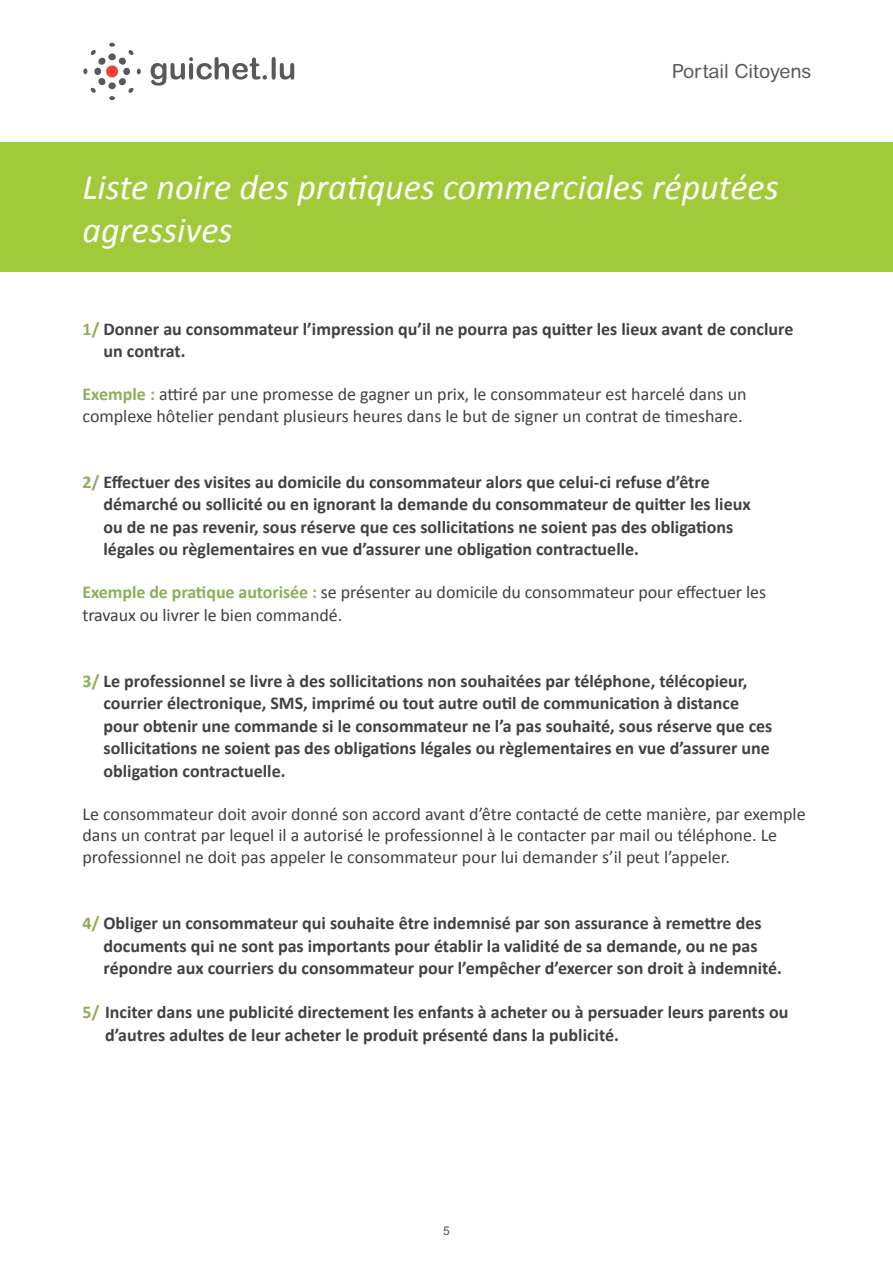
<style>
.page{position:relative;width:893px;height:1263px;background:#fff}
.page>*{position:absolute;margin:0;border:0;box-sizing:border-box;transform-origin:0 0}
.t1{font:italic 36px/43.2px "Calibri";color:#fff}
.t2{font:19.5px "Arial Rounded MT Std";color:#58595b}
.t3{font:700 18px/22.5px "Calibri";color:#414042}
.t4{font:18px/21.6px "Calibri";color:#414042}
.t5{font:12px "Arial";color:#58595b}
.s1{color:#8caf5a}
.s2{font-weight:700;color:#8caf5a}
</style>
<div class="page">
<div style="left:0;top:142px;width:893px;height:130px;background:#a1ca3a"></div>
<svg style="left:83px;top:43px;width:58px;height:57px"></svg>
<svg style="left:151px;top:57px;width:143px;height:29px"></svg>
<p class="t2" style="left:672px;top:59px;width:141px">Portail Citoyens</p>
<h1 class="t1" style="left:83px;top:164px;width:698px">Liste noire des pratiques commerciales réputées agressives</h1>
<p class="t3" style="left:104px;top:317px;width:691px;text-indent:-21px"><span class="s1">1/</span> Donner au consommateur l’impression qu’il ne pourra pas quitter les lieux avant de conclure un contrat.</p>
<p class="t4" style="left:83px;top:383px;width:666px"><span class="s2">Exemple :</span> attiré par une promesse de gagner un prix, le consommateur est harcelé dans un complexe hôtelier pendant plusieurs heures dans le but de signer un contrat de timeshare.</p>
<p class="t3" style="left:104px;top:471px;width:649px;text-indent:-21px"><span class="s1">2/</span> Effectuer des visites au domicile du consommateur alors que celui-ci refuse d’être démarché ou sollicité ou en ignorant la demande du consommateur de quitter les lieux ou de ne pas revenir, sous réserve que ces sollicitations ne soient pas des obligations légales ou règlementaires en vue d’assurer une obligation contractuelle.</p>
<p class="t4" style="left:83px;top:581px;width:685px;line-height:22.5px"><span class="s2">Exemple de pratique autorisée :</span> se présenter au domicile du consommateur pour effectuer les travaux ou livrer le bien commandé.</p>
<p class="t3" style="left:104px;top:670px;width:670px;text-indent:-21px"><span class="s1">3/</span> Le professionnel se livre à des sollicitations non souhaitées par téléphone, télécopieur, courrier électronique, SMS, imprimé ou tout autre outil de communication à distance pour obtenir une commande si le consommateur ne l’a pas souhaité, sous réserve que ces sollicitations ne soient pas des obligations légales ou règlementaires en vue d’assurer une obligation contractuelle.</p>
<p class="t4" style="left:83px;top:803px;width:725px">Le consommateur doit avoir donné son accord avant d’être contacté de cette manière, par exemple dans un contrat par lequel il a autorisé le professionnel à le contacter par mail ou téléphone. Le professionnel ne doit pas appeler le consommateur pour lui demander s’il peut l’appeler.</p>
<p class="t3" style="left:104px;top:912px;width:680px;text-indent:-21px"><span class="s1">4/</span> Obliger un consommateur qui souhaite être indemnisé par son assurance à remettre des documents qui ne sont pas importants pour établir la validité de sa demande, ou ne pas répondre aux courriers du consommateur pour l’empêcher d’exercer son droit à indemnité.</p>
<p class="t3" style="left:105px;top:1001px;width:685px;text-indent:-23px"><span class="s1">5/</span> Inciter dans une publicité directement les enfants à acheter ou à persuader leurs parents ou d’autres adultes de leur acheter le produit présenté dans la publicité.</p>
<p class="t5" style="left:443px;top:1223px;width:8px">5</p>
</div>
